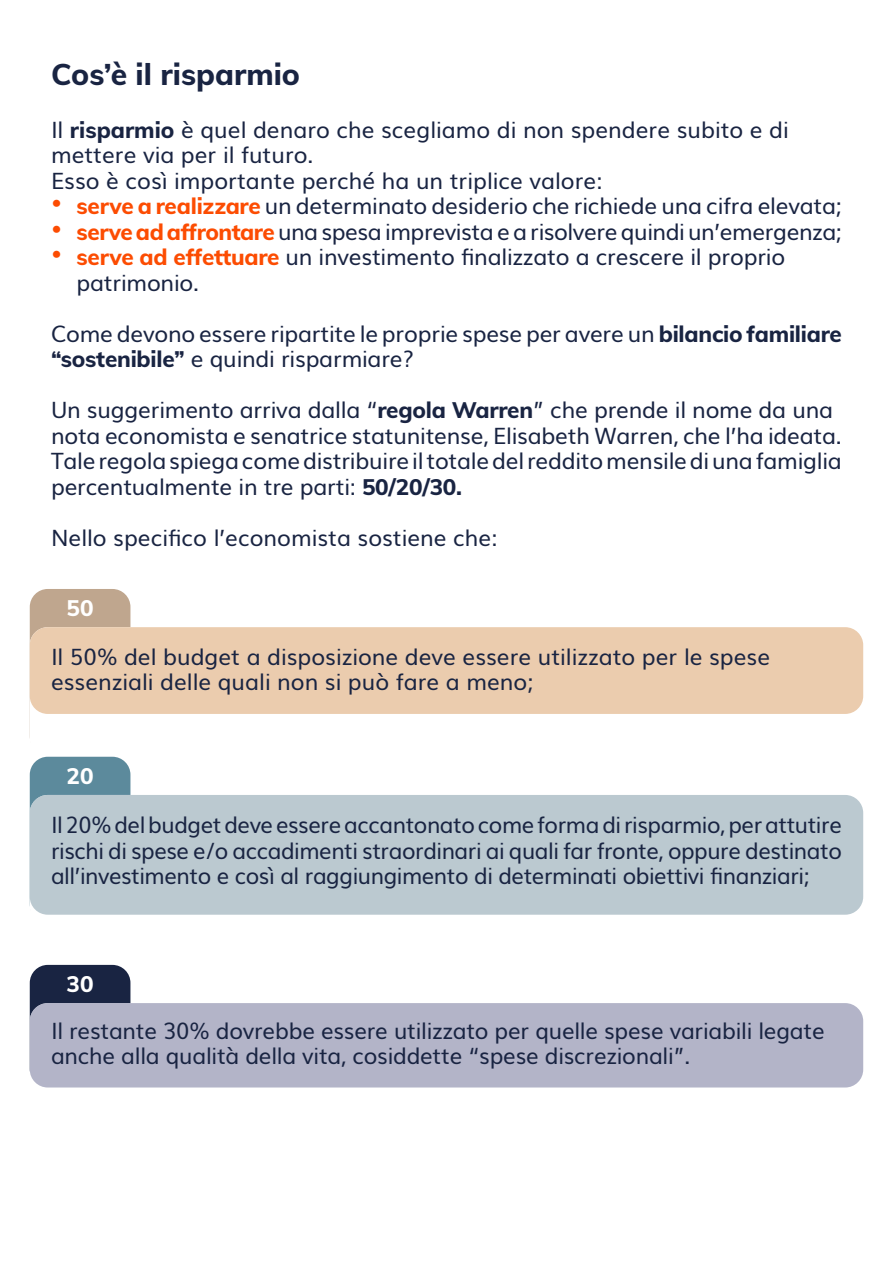
<style>
.page{position:relative;width:893px;height:1263px;background:#fff}
.page>*{position:absolute;margin:0;border:0;box-sizing:border-box;transform-origin:0 0}
.t1{font:800 30px "Muli";color:#192442}
.t2{font:22.5px/25.5px "Muli";letter-spacing:-.01em;color:#192442}
.t3{font:800 22.5px "Muli";color:#fff}
.s1{font-weight:800}
.s2{color:#fc4c02}
.s3{font-weight:800;color:#fc4c02}
</style>
<div class="page">
<div style="left:30px;top:589px;width:100px;height:165px;background:#bfa68e;border-radius:18px"></div>
<div style="left:30px;top:627px;width:566px;height:130px;background:#fff;border-radius:18px"></div>
<div style="left:30px;top:627px;width:833px;height:87px;background:#ebccae;border-radius:18px"></div>
<div style="left:30px;top:757px;width:100px;height:165px;background:#5c8a9c;border-radius:18px"></div>
<div style="left:30px;top:795px;width:566px;height:129px;background:#fff;border-radius:18px"></div>
<div style="left:30px;top:795px;width:833px;height:120px;background:#bbc9d0;border-radius:18px"></div>
<div style="left:30px;top:965px;width:100px;height:122px;background:#192442;border-radius:18px"></div>
<div style="left:30px;top:1003px;width:833px;height:84px;background:#b3b4c8;border-radius:18px"></div>
<h1 class="t1" style="left:51px;top:53px;width:250px">Cos’è il risparmio</h1>
<p class="t2" style="left:51px;top:115px;width:739px">Il <span class="s1">risparmio</span> è quel denaro che scegliamo di non spendere subito e di mettere via per il futuro.<br>Esso è così importante perché ha un triplice valore:</p>
<p class="t2" style="left:51px;top:192px;width:792px"><span class="s2">•</span> <span class="s3">serve a realizzare</span> un determinato desiderio che richiede una cifra elevata;</p>
<p class="t2" style="left:51px;top:217px;width:792px"><span class="s2">•</span> <span class="s3">serve ad affrontare</span> una spesa imprevista e a risolvere quindi un’emergenza;</p>
<p class="t2" style="left:77px;top:243px;width:710px;text-indent:-25px"><span class="s2">•</span> <span class="s3">serve ad effettuare</span> un investimento finalizzato a crescere il proprio patrimonio.</p>
<p class="t2" style="left:51px;top:319px;width:792px">Come devono essere ripartite le proprie spese per avere un <span class="s1">bilancio familiare “sostenibile”</span> e quindi risparmiare?</p>
<p class="t2" style="left:51px;top:396px;width:792px">Un suggerimento arriva dalla “<span class="s1">regola Warren</span>” che prende il nome da una nota economista e senatrice statunitense, Elisabeth Warren, che l’ha ideata.<br>Tale regola spiega come distribuire il totale del reddito mensile di una famiglia percentualmente in tre parti: <span class="s1">50/20/30.</span></p>
<p class="t2" style="left:51px;top:523px;width:448px">Nello specifico l’economista sostiene che:</p>
<p class="t3" style="left:67px;top:592px;width:28px">50</p>
<p class="t2" style="left:51px;top:642px;width:721px">Il 50% del budget a disposizione deve essere utilizzato per le spese essenziali delle quali non si può fare a meno;</p>
<p class="t3" style="left:67px;top:759px;width:29px">20</p>
<p class="t2" style="left:51px;top:811px;width:792px;text-align:justify">Il 20% del budget deve essere accantonato come forma di risparmio, per attutire rischi di spese e/o accadimenti straordinari ai quali far fronte, oppure destinato all’investimento e così al raggiungimento di determinati obiettivi finanziari;</p>
<p class="t3" style="left:67px;top:967px;width:28px">30</p>
<p class="t2" style="left:51px;top:1016px;width:775px">Il restante 30% dovrebbe essere utilizzato per quelle spese variabili legate anche alla qualità della vita, cosiddette “spese discrezionali”.</p>
</div>
